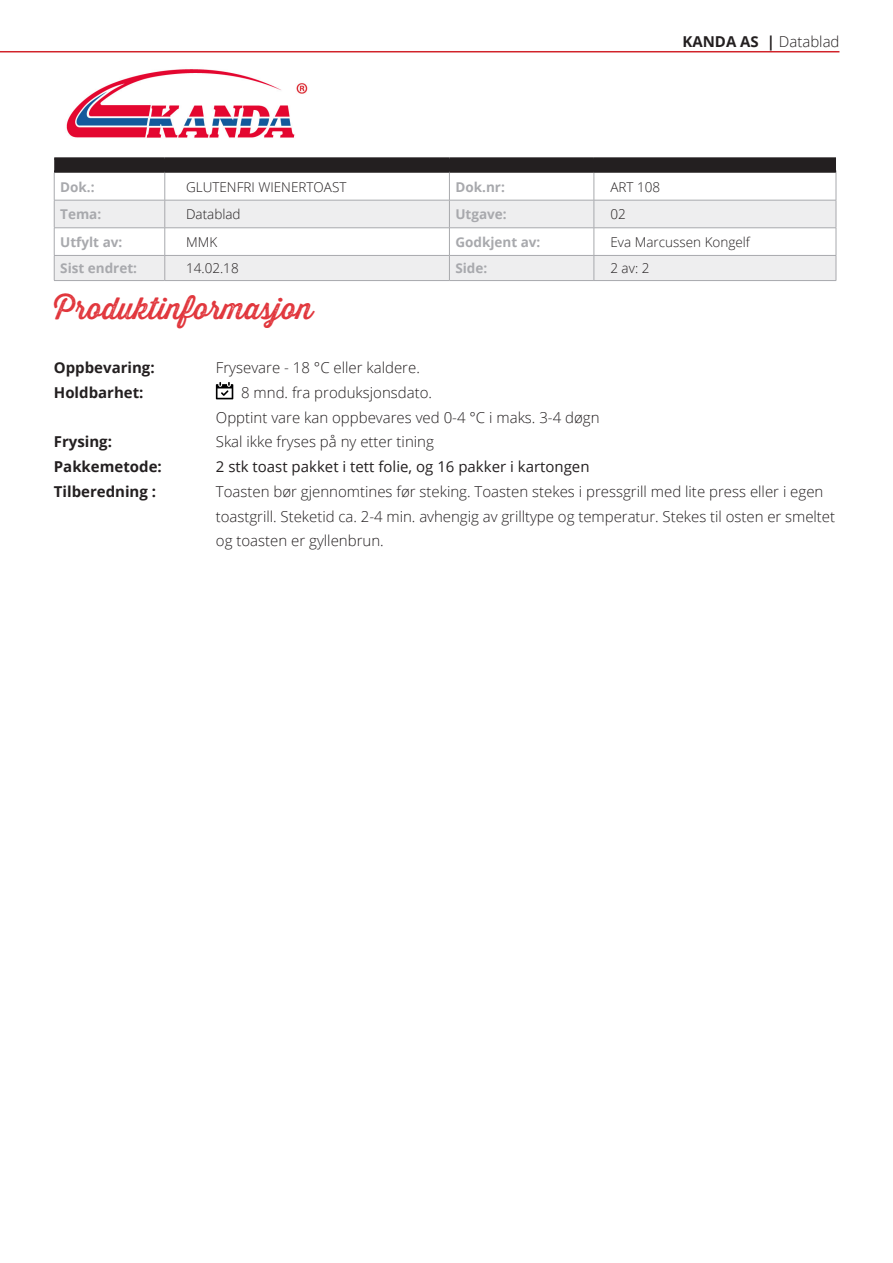
<style>
.page{position:relative;width:893px;height:1263px;background:#fff}
.page>*{position:absolute;margin:0;border:0;box-sizing:border-box;transform-origin:0 0}
.t1{font:30px "Thirsty Script Rough W01 One";color:#e1373d}
.t2{font:300 15px/24.8px "Open Sans";color:#231f20}
.t3{font:700 15px "Open Sans";color:#231f20}
.t4{font:15px "Open Sans";color:#231f20}
.t5{font:300 13.5px "Open Sans";color:#231f20}
.t6{font:700 13.5px "Open Sans";color:#a8a9ad}
.s1{font-weight:300}
</style>
<div class="page">
<img style="left:66px;top:69px;width:242px;height:69px">
<hr style="left:0;top:51px;width:839px;height:1px;background:#d1232a">
<hr style="left:54px;top:157px;width:111px;height:3px;background:#231f20">
<hr style="left:165px;top:157px;width:284px;height:3px;background:#231f20">
<hr style="left:449px;top:157px;width:145px;height:3px;background:#231f20">
<hr style="left:594px;top:157px;width:242px;height:3px;background:#231f20">
<svg style="left:54px;top:158px;width:783px;height:122px"></svg>
<hr style="left:54px;top:280px;width:111px;height:1px;background:#a8a9ad">
<hr style="left:165px;top:280px;width:284px;height:1px;background:#a8a9ad">
<hr style="left:449px;top:280px;width:145px;height:1px;background:#a8a9ad">
<hr style="left:594px;top:280px;width:242px;height:1px;background:#a8a9ad">
<svg style="left:216px;top:382px;width:17px;height:17px"></svg>
<p class="t3" style="left:682px;top:31px;width:159px">KANDA AS | <span class="s1">Datablad</span></p>
<p class="t6" style="left:60px;top:177px;width:36px">Dok.:</p>
<p class="t5" style="left:186px;top:177px;width:162px">GLUTENFRI WIENERTOAST</p>
<p class="t6" style="left:455px;top:177px;width:51px">Dok.nr:</p>
<p class="t5" style="left:610px;top:177px;width:51px">ART 108</p>
<p class="t6" style="left:60px;top:205px;width:43px">Tema:</p>
<p class="t5" style="left:186px;top:205px;width:56px">Datablad</p>
<p class="t6" style="left:455px;top:205px;width:53px">Utgave:</p>
<p class="t5" style="left:610px;top:205px;width:17px">02</p>
<p class="t6" style="left:60px;top:232px;width:64px">Utfylt av:</p>
<p class="t5" style="left:186px;top:233px;width:33px">MMK</p>
<p class="t6" style="left:455px;top:232px;width:87px">Godkjent av:</p>
<p class="t5" style="left:610px;top:233px;width:141px">Eva Marcussen Kongelf</p>
<p class="t6" style="left:60px;top:259px;width:78px">Sist endret:</p>
<p class="t5" style="left:186px;top:259px;width:54px">14.02.18</p>
<p class="t6" style="left:455px;top:259px;width:33px">Side:</p>
<p class="t5" style="left:610px;top:259px;width:41px">2 av: 2</p>
<p class="t1" style="left:54px;top:286px;width:260px">Produktinformasjon</p>
<p class="t3" style="left:54px;top:357px;width:102px">Oppbevaring:</p>
<p class="t2" style="left:216px;top:355px;width:206px">Frysevare - 18 °C eller kaldere.</p>
<p class="t3" style="left:54px;top:382px;width:91px">Holdbarhet:</p>
<p class="t2" style="left:241px;top:380px;width:192px">8 mnd. fra produksjonsdato.</p>
<p class="t2" style="left:216px;top:404px;width:385px">Opptint vare kan oppbevares ved 0-4 °C i maks. 3-4 døgn</p>
<p class="t3" style="left:54px;top:431px;width:60px">Frysing:</p>
<p class="t2" style="left:216px;top:429px;width:220px">Skal ikke fryses på ny etter tining</p>
<p class="t3" style="left:54px;top:456px;width:109px">Pakkemetode:</p>
<p class="t4" style="left:216px;top:456px;width:375px">2 stk toast pakket i tett folie, og 16 pakker i kartongen</p>
<p class="t3" style="left:54px;top:481px;width:104px">Tilberedning :</p>
<p class="t2" style="left:216px;top:479px;width:621px">Toasten bør gjennomtines før steking. Toasten stekes i pressgrill med lite press eller i egen toastgrill. Steketid ca. 2-4 min. avhengig av grilltype og temperatur. Stekes til osten er smeltet og toasten er gyllenbrun.</p>
</div>
